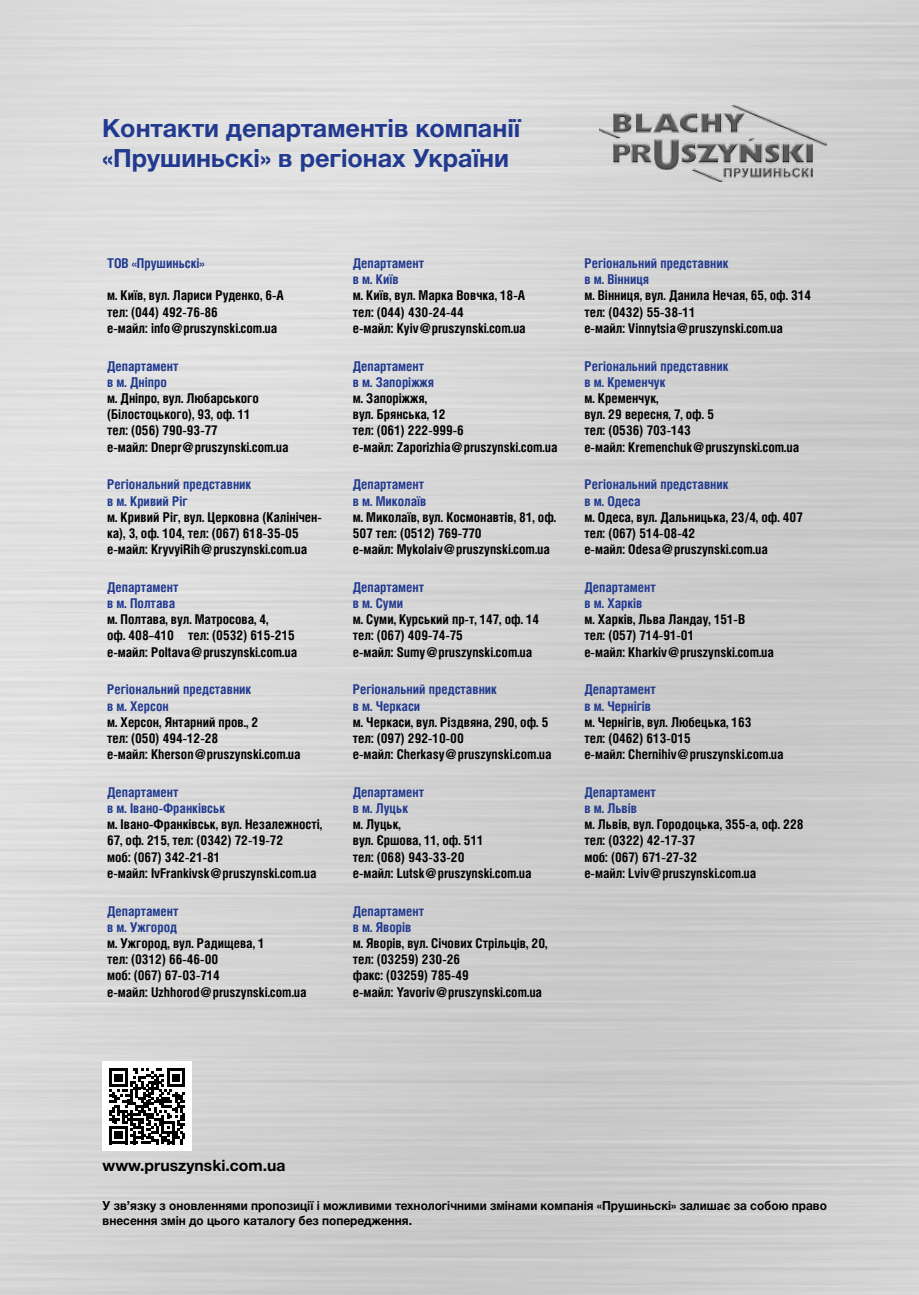
<style>
.page{position:relative;width:919px;height:1295px;background:#fff}
.page>*{position:absolute;margin:0;border:0;box-sizing:border-box;transform-origin:0 0}
.t1{font:700 25.2px/30.2px "Helvetica Neue Cyr";color:#213a8f}
.t2{font:700 15.75px "Helvetica Neue Cyr";color:#000}
.t3{font:700 13.5px/16.2px "Helios Cond C";color:#000}
.t4{font:700 13.5px/16.2px "Helios Cond C";color:#213a8f}
.t5{font:700 12.6px/15.8px "Helvetica Neue Cyr";color:#000;scale:.94 1}
</style>
<div class="page">
<img style="left:0;top:0;width:918px;height:1295px">
<div style="left:103px;top:1062px;width:89px;height:89px;background:#fff"></div>
<img style="left:599px;top:105px;width:227px;height:76px">
<svg style="left:109px;top:1068px;width:76px;height:76px"></svg>
<h1 class="t1" style="left:102px;top:113px;width:419px">Контакти департаментів компанії «Прушиньскі» в регіонах України</h1>
<p class="t4" style="left:107px;top:255px;width:99px">ТОВ «Прушиньскі»</p>
<p class="t3" style="left:107px;top:287px;width:178px">м. Київ, вул. Лариси Руденко, 6-А тел: (044) 492-76-86<br>е-майл: info@pruszynski.com.ua</p>
<p class="t4" style="left:107px;top:357px;width:73px">Департамент в м. Дніпро</p>
<p class="t3" style="left:107px;top:390px;width:183px">м. Дніпро, вул. Любарського (Білостоцького), 93, оф. 11<br>тел: (056) 790-93-77<br>е-майл: Dnepr@pruszynski.com.ua</p>
<p class="t4" style="left:107px;top:476px;width:146px">Регіональний представник в м. Кривий Ріг</p>
<p class="t3" style="left:107px;top:508px;width:216px">м. Кривий Ріг, вул. Церковна (Калінічен&shy;ка), 3, оф. 104, тел: (067) 618-35-05 е-майл: KryvyiRih@pruszynski.com.ua</p>
<p class="t4" style="left:107px;top:578px;width:73px">Департамент в м. Полтава</p>
<p class="t3" style="left:107px;top:611px;width:192px">м. Полтава, вул. Матросова, 4,<br>оф. 408–410 тел: (0532) 615-215 е-майл: Poltava@pruszynski.com.ua</p>
<p class="t4" style="left:107px;top:681px;width:146px">Регіональний представник в м. Херсон</p>
<p class="t3" style="left:107px;top:713px;width:195px">м. Херсон, Янтарний пров., 2<br>тел: (050) 494-12-28<br>е-майл: Kherson@pruszynski.com.ua</p>
<p class="t4" style="left:107px;top:783px;width:120px">Департамент<br>в м. Івано-Франківськ</p>
<p class="t3" style="left:107px;top:816px;width:216px">м. Івано-Франківськ, вул. Незалежності, 67, оф. 215, тел: (0342) 72-19-72<br>моб: (067) 342-21-81<br>е-майл: IvFrankivsk@pruszynski.com.ua</p>
<p class="t4" style="left:107px;top:902px;width:73px">Департамент в м. Ужгород</p>
<p class="t3" style="left:107px;top:935px;width:201px">м. Ужгород, вул. Радищева, 1<br>тел: (0312) 66-46-00<br>моб: (067) 67-03-714<br>е-майл: Uzhhorod@pruszynski.com.ua</p>
<p class="t4" style="left:353px;top:255px;width:73px">Департамент в м. Київ</p>
<p class="t3" style="left:353px;top:287px;width:174px">м. Київ, вул. Марка Вовчка, 18-А тел: (044) 430-24-44<br>е-майл: Kyiv@pruszynski.com.ua</p>
<p class="t4" style="left:353px;top:357px;width:83px">Департамент<br>в м. Запоріжжя</p>
<p class="t3" style="left:353px;top:390px;width:206px">м. Запоріжжя,<br>вул. Брянська, 12<br>тел: (061) 222-999-6<br>е-майл: Zaporizhia@pruszynski.com.ua</p>
<p class="t4" style="left:353px;top:476px;width:75px">Департамент в м. Миколаїв</p>
<p class="t3" style="left:353px;top:508px;width:205px">м. Миколаїв, вул. Космонавтів, 81, оф.<br>507 тел: (0512) 769-770<br>е-майл: Mykolaiv@pruszynski.com.ua</p>
<p class="t4" style="left:353px;top:578px;width:73px">Департамент в м. Суми</p>
<p class="t3" style="left:353px;top:611px;width:188px">м. Суми, Курський пр-т, 147, оф. 14 тел: (067) 409-74-75<br>е-майл: Sumy@pruszynski.com.ua</p>
<p class="t4" style="left:353px;top:681px;width:146px">Регіональний представник в м. Черкаси</p>
<p class="t3" style="left:353px;top:713px;width:200px">м. Черкаси, вул. Різдвяна, 290, оф. 5 тел: (097) 292-10-00<br>е-майл: Cherkasy@pruszynski.com.ua</p>
<p class="t4" style="left:353px;top:783px;width:73px">Департамент в м. Луцьк</p>
<p class="t3" style="left:353px;top:816px;width:180px">м. Луцьк,<br>вул. Єршова, 11, оф. 511<br>тел: (068) 943-33-20<br>е-майл: Lutsk@pruszynski.com.ua</p>
<p class="t4" style="left:353px;top:902px;width:73px">Департамент в м. Яворів</p>
<p class="t3" style="left:353px;top:935px;width:196px">м. Яворів, вул. Січових Стрільців, 20, тел: (03259) 230-26<br>факс: (03259) 785-49<br>е-майл: Yavoriv@pruszynski.com.ua</p>
<p class="t4" style="left:584px;top:255px;width:146px">Регіональний представник в м. Вінниця</p>
<p class="t3" style="left:584px;top:287px;width:228px">м. Вінниця, вул. Данила Нечая, 65, оф. 314 тел: (0432) 55-38-11<br>е-майл: Vinnytsia@pruszynski.com.ua</p>
<p class="t4" style="left:584px;top:357px;width:146px">Регіональний представник в м. Кременчук</p>
<p class="t3" style="left:584px;top:390px;width:216px">м. Кременчук,<br>вул. 29 вересня, 7, оф. 5<br>тел: (0536) 703-143<br>е-майл: Kremenchuk@pruszynski.com.ua</p>
<p class="t4" style="left:584px;top:476px;width:146px">Регіональний представник в м. Одеса</p>
<p class="t3" style="left:584px;top:508px;width:220px">м. Одеса, вул. Дальницька, 23/4, оф. 407 тел: (067) 514-08-42<br>е-майл: Odesa@pruszynski.com.ua</p>
<p class="t4" style="left:584px;top:578px;width:73px">Департамент в м. Харків</p>
<p class="t3" style="left:584px;top:611px;width:191px">м. Харків, Льва Ландау, 151-В<br>тел: (057) 714-91-01<br>е-майл: Kharkiv@pruszynski.com.ua</p>
<p class="t4" style="left:584px;top:681px;width:73px">Департамент в м. Чернігів</p>
<p class="t3" style="left:584px;top:713px;width:201px">м. Чернігів, вул. Любецька, 163<br>тел: (0462) 613-015<br>е-майл: Chernihiv@pruszynski.com.ua</p>
<p class="t4" style="left:584px;top:783px;width:73px">Департамент в м. Львів</p>
<p class="t3" style="left:584px;top:816px;width:221px">м. Львів, вул. Городоцька, 355-а, оф. 228 тел: (0322) 42-17-37<br>моб: (067) 671-27-32<br>е-майл: Lviv@pruszynski.com.ua</p>
<p class="t2" style="left:103px;top:1157px;width:184px">www.pruszynski.com.ua</p>
<p class="t5" style="left:103px;top:1197px;width:772px">У зв’язку з оновленнями пропозиції і можливими технологічними змінами компанія «Прушиньскі» залишає за собою право внесення змін до цього каталогу без попередження.</p>
</div>
